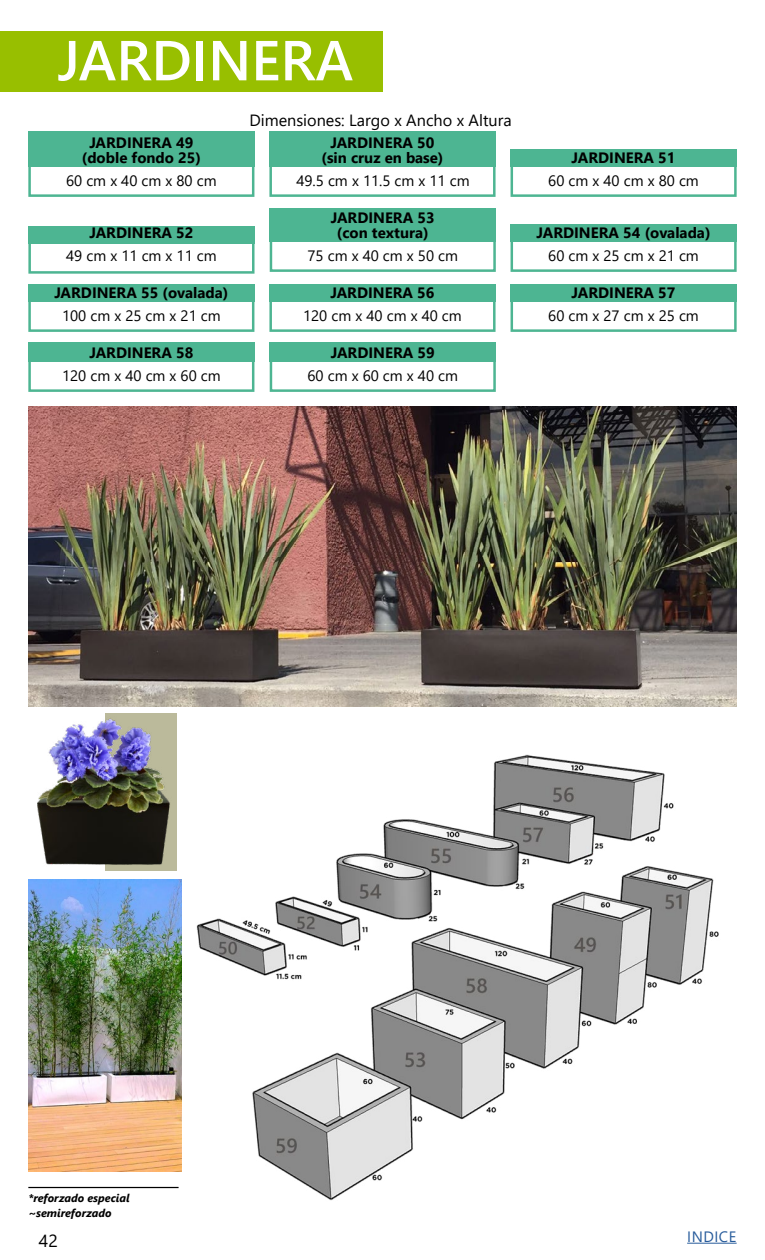
<style>
.page{position:relative;width:765px;height:1260px;background:#fff}
.page>*{position:absolute;margin:0;border:0;box-sizing:border-box;transform-origin:0 0}
.t1{font:600 56.25px "Segoe UI";color:#fff}
.t2{font:17.5px "Segoe UI";color:#000}
.t3{font:16.25px "Segoe UI";color:#000}
.t4{font:700 15px/15px "Segoe UI";color:#000;text-align:center}
.t5{font:15px "Segoe UI";color:#000}
.t6{font:15px "Segoe UI";letter-spacing:.035em;color:#275b9b}
.t7{font:italic 700 11.25px/15px "Segoe UI";color:#000}
</style>
<div class="page">
<div style="left:0;top:32px;width:382px;height:60px;background:#98bf00"></div>
<div style="left:269px;top:152px;width:227px;height:45px;border:2px solid #4db592"></div>
<div style="left:28px;top:236px;width:227px;height:38px;border:2px solid #4db592"></div>
<div style="left:511px;top:233px;width:226px;height:39px;border:2px solid #4db592"></div>
<div style="left:269px;top:293px;width:227px;height:39px;border:2px solid #4db592"></div>
<div style="left:511px;top:294px;width:226px;height:38px;border:2px solid #4db592"></div>
<div style="left:28px;top:352px;width:226px;height:40px;border:2px solid #4db592"></div>
<div style="left:270px;top:352px;width:226px;height:40px;border:2px solid #4db592"></div>
<div style="left:28px;top:152px;width:226px;height:45px;border:2px solid #4db592"></div>
<div style="left:511px;top:158px;width:226px;height:39px;border:2px solid #4db592"></div>
<div style="left:270px;top:227px;width:226px;height:45px;border:2px solid #4db592"></div>
<div style="left:28px;top:293px;width:226px;height:39px;border:2px solid #4db592"></div>
<div style="left:28px;top:131px;width:226px;height:36px;background:#4db592"></div>
<div style="left:511px;top:150px;width:226px;height:17px;background:#4db592"></div>
<div style="left:270px;top:208px;width:226px;height:34px;background:#4db592"></div>
<div style="left:28px;top:285px;width:226px;height:17px;background:#4db592"></div>
<div style="left:269px;top:131px;width:227px;height:36px;background:#4db592"></div>
<div style="left:28px;top:226px;width:227px;height:18px;background:#4db592"></div>
<div style="left:511px;top:224px;width:226px;height:18px;background:#4db592"></div>
<div style="left:269px;top:284px;width:227px;height:18px;background:#4db592"></div>
<div style="left:511px;top:284px;width:226px;height:18px;background:#4db592"></div>
<div style="left:28px;top:343px;width:226px;height:19px;background:#4db592"></div>
<div style="left:270px;top:343px;width:226px;height:19px;background:#4db592"></div>
<hr style="left:28px;top:1187px;width:151px;height:1px;background:#000">
<img style="left:196px;top:754px;width:523px;height:447px">
<img style="left:29px;top:407px;width:708px;height:300px">
<img style="left:37px;top:713px;width:140px;height:158px">
<img style="left:28px;top:880px;width:154px;height:292px">
<hr style="left:687px;top:1243px;width:50px;height:1px;background:#275b9b">
<h1 class="t1" style="left:58px;top:7px;width:297px">JARDINERA</h1>
<p class="t4" style="left:82px;top:134px;width:121px">JARDINERA 49 (doble fondo 25)</p>
<p class="t3" style="left:249px;top:105px;width:264px">Dimensiones: Largo x Ancho x Altura</p>
<p class="t4" style="left:321px;top:134px;width:124px">JARDINERA 50 (sin cruz en base)</p>
<p class="t4" style="left:572px;top:149px;width:105px">JARDINERA 51</p>
<p class="t5" style="left:296px;top:166px;width:175px">49.5 cm x 11.5 cm x 11 cm</p>
<p class="t5" style="left:66px;top:166px;width:152px">60 cm x 40 cm x 80 cm</p>
<p class="t5" style="left:548px;top:166px;width:152px">60 cm x 40 cm x 80 cm</p>
<p class="t4" style="left:331px;top:209px;width:105px">JARDINERA 53 (con textura)</p>
<p class="t4" style="left:89px;top:224px;width:105px">JARDINERA 52</p>
<p class="t4" style="left:537px;top:224px;width:175px">JARDINERA 54 (ovalada)</p>
<p class="t5" style="left:66px;top:241px;width:152px">49 cm x 11 cm x 11 cm</p>
<p class="t5" style="left:548px;top:241px;width:152px">60 cm x 25 cm x 21 cm</p>
<p class="t5" style="left:307px;top:241px;width:152px">75 cm x 40 cm x 50 cm</p>
<p class="t4" style="left:54px;top:284px;width:175px">JARDINERA 55 (ovalada)</p>
<p class="t5" style="left:62px;top:301px;width:160px">100 cm x 25 cm x 21 cm</p>
<p class="t4" style="left:331px;top:284px;width:105px">JARDINERA 56</p>
<p class="t4" style="left:572px;top:284px;width:105px">JARDINERA 57</p>
<p class="t5" style="left:303px;top:301px;width:160px">120 cm x 40 cm x 40 cm</p>
<p class="t5" style="left:548px;top:301px;width:152px">60 cm x 27 cm x 25 cm</p>
<p class="t4" style="left:89px;top:344px;width:105px">JARDINERA 58</p>
<p class="t4" style="left:331px;top:344px;width:105px">JARDINERA 59</p>
<p class="t5" style="left:62px;top:361px;width:160px">120 cm x 40 cm x 60 cm</p>
<p class="t5" style="left:307px;top:361px;width:152px">60 cm x 60 cm x 40 cm</p>
<p class="t7" style="left:28px;top:1189px;width:103px">*reforzado especial ~semireforzado</p>
<p class="t2" style="left:39px;top:1224px;width:20px">42</p>
<p class="t6" style="left:687px;top:1222px;width:51px">INDICE</p>
</div>
